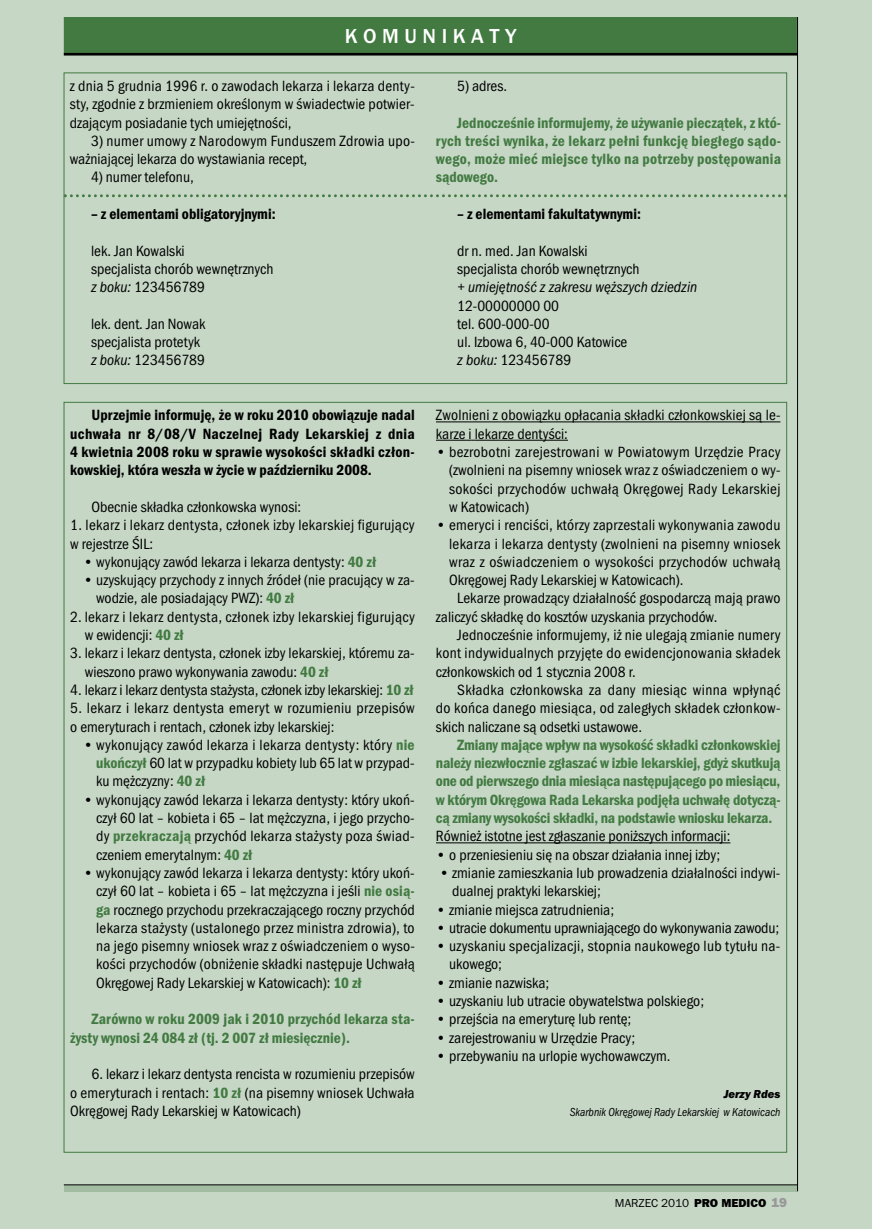
<style>
.page{position:relative;width:872px;height:1229px;background:#c6d7c6}
.page>*{position:absolute;margin:0;border:0;box-sizing:border-box;transform-origin:0 0}
.t1{font:500 21px "Franklin Got URWTCE";color:#fff}
.t2{font:15.3px/18.3px "Franklin Got URWTCE Boo Con";color:#000}
.t3{font:15.3px/18.3px "Franklin Got URWTCE Dem Con";letter-spacing:.005em;color:#427a41;text-align:justify}
.t4{font:15.3px/18.3px "Franklin Got URWTCE Boo Con";letter-spacing:.02em;color:#000}
.t5{font:15.3px/18.3px "Franklin Got URWTCE Dem Con";color:#000;text-align:justify}
.t6{font:15.3px "Franklin Got URWTCE Boo Con Ita";color:#000}
.t7{font:12px "Franklin Got URWTCE Boo Con Ita";color:#000;scale:.95 1}
.t8{font:12px "Franklin Got URWTCE Boo";color:#000}
.t9{font:12px "Franklin Got URWTCE Hea Ita";color:#000;scale:.95 1}
.s1{font-family:"Franklin Got URWTCE Boo Con Ita"}
.s2{font-family:"Franklin Got URWTCE Dem Con";color:#427a41}
.s3{font-family:"Franklin Got URWTCE Hea"}
.s4{font-family:"Franklin Got URWTCE Hea";font-size:13.5px;color:#999}
</style>
<div class="page">
<div style="left:65px;top:19px;width:731px;height:34px;background:#427a41"></div>
<div style="left:64px;top:17px;width:733px;height:37px;border:2px solid #427a41"></div>
<hr style="left:64px;top:53px;width:733px;height:3px;background:#000">
<div style="left:64px;top:1185px;width:733px;height:6px;background:#a1bca0"></div>
<hr style="left:64px;top:1184px;width:733px;height:1px;background:#000">
<hr style="left:797px;top:17px;width:1px;height:1174px;background:#000">
<hr style="left:436px;top:421px;width:62px;height:1px;background:#000">
<hr style="left:501px;top:421px;width:275px;height:1px;background:#000">
<hr style="left:436px;top:440px;width:36px;height:1px;background:#000">
<hr style="left:475px;top:440px;width:93px;height:1px;background:#000">
<hr style="left:436px;top:842px;width:294px;height:1px;background:#000">
<svg style="left:64px;top:194px;width:723px;height:3px"></svg>
<h1 class="t1" style="left:345px;top:27px;width:173px">K O M U N I K A T Y</h1>
<p class="t2" style="left:70px;top:78px;width:346px;text-align:justify">z dnia 5 grud nia 1996 r. o za wo dach le ka rza i le ka rza den ty - sty, zgod nie z brzmie niem okre ślo nym w świa dec twie po twier - dza ją cym po sia da nie tych umie jęt no ści,</p>
<p class="t2" style="left:70px;top:133px;width:346px;text-indent:21px">3) nu mer umo wy z Na ro do wym Fun du szem Zdro wia upo - waż nia ją cej le ka rza do wy sta wia nia re cept,</p>
<p class="t2" style="left:91px;top:170px;width:104px">4) nu mer te le fo nu,</p>
<p class="t5" style="left:91px;top:206px;width:186px">– z elementami obligatoryjnymi:</p>
<p class="t2" style="left:91px;top:243px;width:184px">lek. Jan Kowalski<br>specjalista chorób wewnętrznych <span class="s1">z boku:</span> 123456789</p>
<p class="t2" style="left:91px;top:316px;width:116px">lek. dent. Jan Nowak specjalista protetyk <span class="s1">z boku:</span> 123456789</p>
<p class="t5" style="left:70px;top:407px;width:346px;text-indent:21px">Uprzej mie in for mu ję, że w ro ku 2010 obo wią zu je na dal uchwa ła nr 8/08/V Na czel nej Ra dy Le kar skiej z dnia 4 kwiet nia 2008 roku w spra wie wy so ko ści skład ki człon - kow skiej, któ ra we szła w ży cie w paź dzier ni ku 2008.</p>
<p class="t2" style="left:91px;top:499px;width:211px">Obec nie skład ka człon kow ska wy no si:</p>
<p class="t4" style="left:70px;top:517px;width:346px">1. le karz i le karz den ty sta, czło nek izby le kar skiej fi gu ru ją cy w re je strze ŚIL:</p>
<p class="t2" style="left:83px;top:554px;width:295px">• wy ko nu ją cy za wód le ka rza i le ka rza den ty sty: <span class="s2">40 zł</span></p>
<p class="t2" style="left:96px;top:572px;width:320px;text-indent:-13px">• uzy sku ją cy przy cho dy z in nych źró deł (nie pra cu ją cy w za - wo dzie, ale po sia da ją cy PWZ): <span class="s2">40 zł</span></p>
<p class="t4" style="left:85px;top:609px;width:331px;text-indent:-14px">2. le karz i le karz den ty sta, czło nek izby le kar skiej fi gu ru ją cy w ewi den cji: <span class="s2">40 zł</span></p>
<p class="t2" style="left:85px;top:645px;width:331px;text-indent:-14px">3. le karz i le karz den ty sta, czło nek izby le kar skiej, któ re mu za - wie szo no pra wo wy ko ny wa nia za wo du: <span class="s2">40 zł</span></p>
<p class="t2" style="left:70px;top:682px;width:345px">4. le karz i le karz den ty sta sta ży sta, czło nek izby le kar skiej: <span class="s2">10 zł</span></p>
<p class="t2" style="left:70px;top:700px;width:346px">5. le karz i le karz den ty sta eme ryt w ro zu mie niu prze pi sów o eme ry tu rach i ren tach, czło nek izby le kar skiej:</p>
<p class="t2" style="left:96px;top:737px;width:320px;text-align:justify;text-indent:-13px">• wy ko nu ją cy za wód le ka rza i le ka rza den ty sty: któ ry <span class="s2">nie ukoń czył</span> 60 lat w przy pad ku ko bie ty lub 65 lat w przy pad - ku męż czy zny: <span class="s2">40 zł</span></p>
<p class="t2" style="left:96px;top:792px;width:320px;text-align:justify;text-indent:-13px">• wy ko nu ją cy za wód le ka rza i le ka rza den ty sty: któ ry ukoń - czył 60 lat – ko bie ta i 65 – lat męż czy zna, i je go przy cho - dy <span class="s2">prze kra cza ją</span> przy chód le ka rza sta ży sty po za świad - cze niem eme ry tal nym: <span class="s2">40 zł</span></p>
<p class="t2" style="left:96px;top:865px;width:320px;text-align:justify;text-indent:-13px">• wy ko nu ją cy za wód le ka rza i le ka rza den ty sty: któ ry ukoń - czył 60 lat – ko bie ta i 65 – lat męż czy zna i je śli <span class="s2">nie osią - ga</span> rocz ne go przy cho du prze kra cza ją ce go rocz ny przy chód le ka rza sta ży sty (usta lo ne go przez mi ni stra zdro wia), to na je go pi sem ny wnio sek wraz z oświad cze niem o wy so - ko ści przy cho dów (ob ni że nie skład ki na stę pu je Uchwa łą Okrę go wej Ra dy Le kar skiej w Ka to wi cach): <span class="s2">10 zł</span></p>
<p class="t3" style="left:70px;top:1011px;width:346px;text-indent:21px">Za rów no w ro ku 2009 jak i 2010 przy chód le ka rza sta - ży sty wy no si 24 084 zł (tj. 2 007 zł mie sięcz nie).</p>
<p class="t2" style="left:70px;top:1066px;width:346px;text-align:justify;text-indent:21px">6. le karz i le karz den ty sta ren ci sta w ro zu mie niu prze pi sów o eme ry tu rach i ren tach: <span class="s2">10 zł</span> (na pi sem ny wnio sek Uchwa ła Okrę go wej Ra dy Le kar skiej w Ka to wi cach)</p>
<p class="t2" style="left:457px;top:78px;width:51px">5) ad res.</p>
<p class="t3" style="left:436px;top:115px;width:347px;text-indent:21px">Jed no cze śnie in for mu jemy, że uży wa nie pie czą tek, z któ - rych tre ści wy ni ka, że le karz peł ni funk cję bie głe go są do - we go, mo że mieć miej sce tyl ko na po trze by po stę po wa nia są do we go.</p>
<p class="t5" style="left:457px;top:206px;width:185px">– z elementami fakultatywnymi:</p>
<p class="t2" style="left:457px;top:243px;width:184px">dr n. med. Jan Kowalski specjalista chorób wewnętrznych</p>
<p class="t6" style="left:457px;top:282px;width:241px">+ umiejętność z zakresu węższych dziedzin</p>
<p class="t2" style="left:457px;top:298px;width:172px">12-00000000 00<br>tel. 600-000-00<br>ul. Izbowa 6, 40-000 Katowice <span class="s1">z boku:</span> 123456789</p>
<p class="t2" style="left:436px;top:408px;width:346px">Zwol nie ni z obo wiąz ku opła ca nia skład ki człon kow skiej są le - ka rze i le ka rze den ty ści:</p>
<p class="t2" style="left:449px;top:444px;width:333px;text-align:justify;text-indent:-13px">• bez ro bot ni za re je stro wa ni w Po wia to wym Urzę dzie Pra cy (zwol nie ni na pi sem ny wnio sek wraz z oświad cze niem o wy - so ko ści przy cho dów uchwa łą Okrę go wej Ra dy Le kar skiej w Ka to wi cach)</p>
<p class="t2" style="left:436px;top:517px;width:346px">• eme ry ci i ren ci ści, któ rzy za prze sta li wy ko ny wa nia za wo du</p>
<p class="t4" style="left:449px;top:536px;width:333px">le ka rza i le ka rza den ty sty (zwol nie ni na pi sem ny wnio sek</p>
<p class="t4" style="left:449px;top:554px;width:333px">wraz z oświad cze niem o wy so ko ści przy cho dów uchwa łą</p>
<p class="t2" style="left:449px;top:572px;width:236px">Okrę go wej Ra dy Le kar skiej w Ka to wi cach).</p>
<p class="t2" style="left:457px;top:591px;width:325px">Le ka rze pro wa dzą cy dzia łal ność go spo dar czą ma ją pra wo</p>
<p class="t2" style="left:436px;top:609px;width:283px">za li czyć skład kę do kosz tów uzy ska nia przy cho dów.</p>
<p class="t2" style="left:457px;top:627px;width:325px">Jed no cze śnie in for mu je my, iż nie ule ga ją zmia nie nu me ry</p>
<p class="t4" style="left:436px;top:645px;width:346px">kont in dy wi du al nych przy ję te do ewi den cjo no wa nia skła dek</p>
<p class="t2" style="left:436px;top:664px;width:201px">człon kow skich od 1 stycz nia 2008 r.</p>
<p class="t4" style="left:457px;top:682px;width:325px">Skład ka człon kow ska za da ny mie siąc win na wpły nąć</p>
<p class="t4" style="left:436px;top:700px;width:346px">do koń ca da ne go mie sią ca, od za le głych skła dek człon kow -</p>
<p class="t2" style="left:436px;top:719px;width:208px">skich na li cza ne są od set ki usta wo we.</p>
<p class="t3" style="left:436px;top:737px;width:346px;text-indent:21px">Zmia ny ma ją ce wpływ na wy so kość skład ki człon kow skiej na le ży nie zwłocz nie zgła szać w izbie le kar skiej, gdyż skut ku ją one od pierw sze go dnia mie sią ca na stę pu ją ce go po mie sią cu, w któ rym Okrę go wa Ra da Le kar ska pod ję ła uchwa łę do ty czą - cą zmia ny wy so ko ści skład ki, na pod sta wie wnio sku le ka rza.</p>
<p class="t2" style="left:436px;top:828px;width:296px">Rów nież istot ne jest zgła sza nie po niż szych in for ma cji:</p>
<p class="t2" style="left:436px;top:847px;width:286px">• o prze nie sie niu się na ob szar dzia ła nia in nej izby;</p>
<p class="t2" style="left:452px;top:865px;width:330px;text-indent:-13px">• zmia nie za miesz ka nia lub pro wa dze nia dzia łal no ści in dy wi - du al nej prak ty ki le kar skiej;</p>
<p class="t2" style="left:436px;top:902px;width:179px">• zmia nie miej sca za trud nie nia;</p>
<p class="t2" style="left:436px;top:920px;width:344px">• utra cie do ku men tu upraw nia ją ce go do wy ko ny wa nia za wo du;</p>
<p class="t4" style="left:449px;top:938px;width:333px;text-indent:-13px">• uzy ska niu spe cja li za cji, stop nia na uko we go lub ty tu łu na - uko we go;</p>
<p class="t2" style="left:436px;top:975px;width:115px">• zmia nie na zwi ska;</p>
<p class="t2" style="left:436px;top:993px;width:269px">• uzy ska niu lub utra cie oby wa tel stwa pol skie go;</p>
<p class="t2" style="left:436px;top:1011px;width:197px">• przej ścia na eme ry tu rę lub ren tę;</p>
<p class="t2" style="left:436px;top:1030px;width:201px">• za re je stro wa niu w Urzę dzie Pra cy;</p>
<p class="t2" style="left:436px;top:1048px;width:236px">• prze by wa niu na urlo pie wy cho waw czym.</p>
<p class="t9" style="left:723px;top:1089px;width:61px">Je rzy Rdes</p>
<p class="t7" style="left:570px;top:1108px;width:223px">Skarb nik Okrę go wej Ra dy Le kar skiej w Ka to wi cach</p>
<p class="t8" style="left:615px;top:1199px;width:173px">MARZEC 2010 <span class="s3">PRO MEDICO</span> <span class="s4">19</span></p>
</div>
